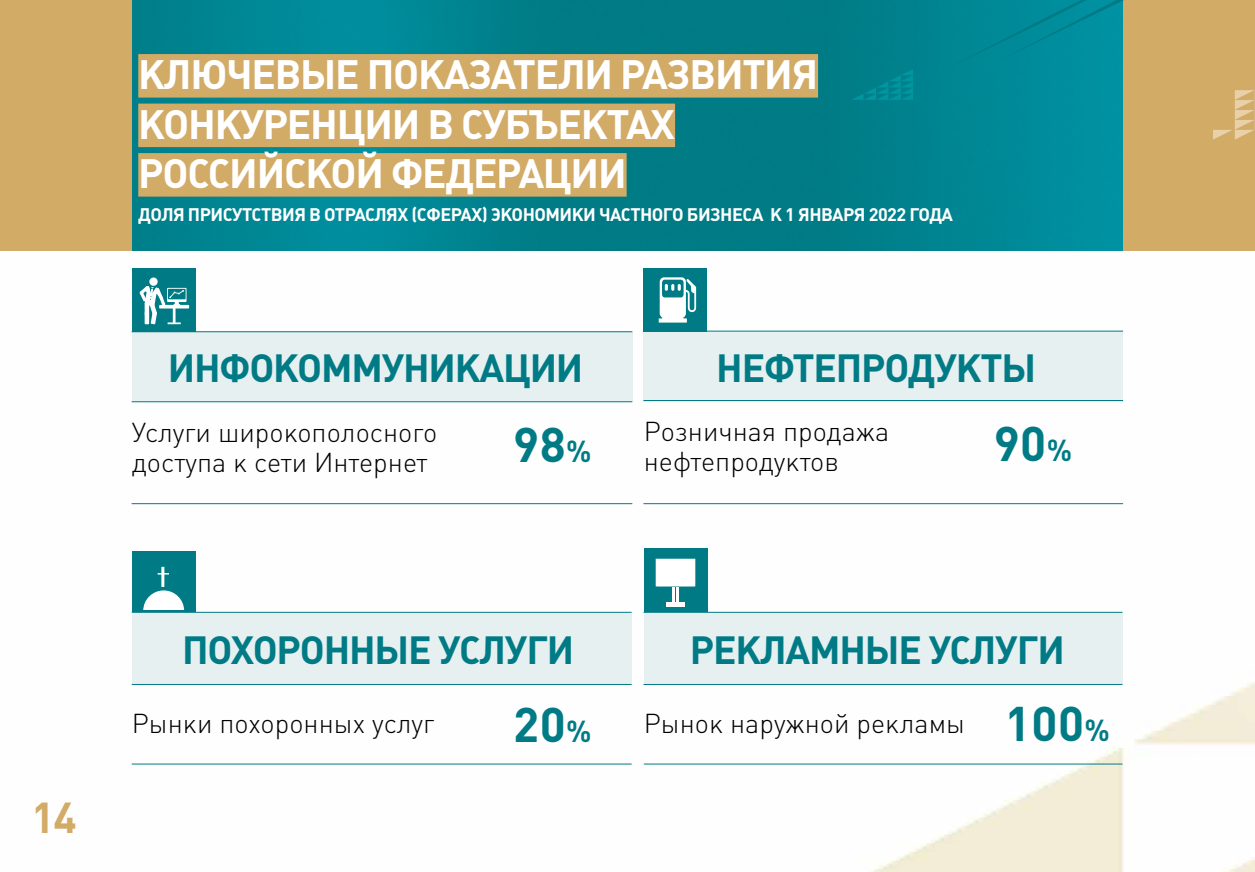
<style>
.page{position:relative;width:1255px;height:872px;background:#fff}
.page>*{position:absolute;margin:0;border:0;box-sizing:border-box;transform-origin:0 0}
.t1{font:700 48px "Plumb";letter-spacing:.01em;color:#007b85}
.t2{font:700 42.75px "Plumb";color:#d2ab67}
.t3{font:700 40.5px/49.5px "Plumb";letter-spacing:-.03em;color:#fff}
.t4{font:700 38.85px "Plumb";letter-spacing:-.03em;color:#007b85}
.t5{font:300 27px/30px "Plumb";color:#000}
.t6{font:700 18px "Plumb";letter-spacing:-.03em;color:#fff}
.s1{font-size:30px}
</style>
<div class="page">
<img style="left:131px;top:268px;width:1123px;height:604px">
<img style="left:132px;top:0;width:991px;height:251px">
<div style="left:0;top:0;width:132px;height:251px;background:#d2ab67"></div>
<div style="left:1123px;top:0;width:131px;height:251px;background:#d2ab67"></div>
<svg style="left:1213px;top:90px;width:42px;height:50px"></svg>
<svg style="left:851px;top:69px;width:62px;height:31px;background:#008590"></svg>
<svg style="left:946px;top:0;width:178px;height:69px;background:#018b99"></svg>
<div style="left:678px;top:0;width:219px;height:38px;background:#007c85"></div>
<div style="left:132px;top:551px;width:64px;height:61px;background:#007b85"></div>
<svg style="left:143px;top:590px;width:41px;height:20px"></svg>
<hr style="left:161px;top:567px;width:3px;height:20px;background:#fff">
<div style="left:132px;top:331px;width:500px;height:71px;background:#e6f0f1"></div>
<div style="left:643px;top:331px;width:480px;height:71px;background:#e6f0f1"></div>
<div style="left:132px;top:612px;width:499px;height:73px;background:#e6f0f1"></div>
<div style="left:643px;top:612px;width:479px;height:73px;background:#e6f0f1"></div>
<div style="left:138px;top:54px;width:680px;height:44px;background:#d2ab67"></div>
<div style="left:138px;top:104px;width:537px;height:43px;background:#d2ab67"></div>
<div style="left:138px;top:153px;width:488px;height:44px;background:#d2ab67"></div>
<hr style="left:132px;top:331px;width:500px;height:1px;background:#007b85">
<hr style="left:132px;top:612px;width:499px;height:1px;background:#007b85">
<hr style="left:132px;top:401px;width:500px;height:1px;background:#007b85">
<hr style="left:132px;top:503px;width:500px;height:1px;background:#007b85">
<hr style="left:643px;top:503px;width:480px;height:1px;background:#007b85">
<hr style="left:132px;top:763px;width:499px;height:1px;background:#007b85">
<hr style="left:643px;top:763px;width:479px;height:1px;background:#007b85">
<hr style="left:132px;top:684px;width:499px;height:1px;background:#007b85">
<div style="left:132px;top:268px;width:63px;height:64px;background:#007b85"></div>
<svg style="left:149px;top:277px;width:9px;height:9px"></svg>
<hr style="left:159px;top:305px;width:30px;height:3px;background:#fff">
<svg style="left:139px;top:286px;width:47px;height:38px"></svg>
<hr style="left:643px;top:331px;width:480px;height:1px;background:#007b85">
<hr style="left:643px;top:612px;width:479px;height:1px;background:#007b85">
<hr style="left:643px;top:400px;width:480px;height:1px;background:#007b85">
<hr style="left:643px;top:684px;width:479px;height:1px;background:#007b85">
<div style="left:643px;top:268px;width:64px;height:64px;background:#007b85"></div>
<svg style="left:658px;top:277px;width:38px;height:45px"></svg>
<div style="left:643px;top:548px;width:64px;height:64px;background:#007b85"></div>
<svg style="left:655px;top:559px;width:40px;height:43px"></svg>
<div style="left:666px;top:602px;width:18px;height:5px;background:#fff"></div>
<h3 class="t3" style="left:138px;top:50px;width:681px">КЛЮЧЕВЫЕ ПОКАЗАТЕЛИ РАЗВИТИЯ<br>КОНКУРЕНЦИИ В СУБЪЕКТАХ<br>РОССИЙСКОЙ ФЕДЕРАЦИИ</h3>
<p class="t6" style="left:138px;top:205px;width:816px">ДОЛЯ ПРИСУТСТВИЯ В ОТРАСЛЯХ (СФЕРАХ) ЭКОНОМИКИ ЧАСТНОГО БИЗНЕСА К 1 ЯНВАРЯ 2022 ГОДА</p>
<h3 class="t4" style="left:168px;top:346px;width:417px">ИНФОКОММУНИКАЦИИ</h3>
<h3 class="t4" style="left:716px;top:346px;width:321px">НЕФТЕПРОДУКТЫ</h3>
<p class="t5" style="left:132px;top:418px;width:307px">Услуги широкополосного доступа к сети Интернет</p>
<h1 class="t1" style="left:513px;top:417px;width:80px">98<span class="s1">%</span></h1>
<p class="t5" style="left:643px;top:417px;width:247px">Розничная продажа нефтепродуктов</p>
<h1 class="t1" style="left:993px;top:416px;width:80px">90<span class="s1">%</span></h1>
<h2 class="t2" style="left:31px;top:793px;width:47px">14</h2>
<h3 class="t4" style="left:182px;top:627px;width:394px">ПОХОРОННЫЕ УСЛУГИ</h3>
<h3 class="t4" style="left:689px;top:627px;width:376px">РЕКЛАМНЫЕ УСЛУГИ</h3>
<p class="t5" style="left:132px;top:708px;width:304px">Рынки похоронных услуг</p>
<h1 class="t1" style="left:513px;top:697px;width:80px">20<span class="s1">%</span></h1>
<p class="t5" style="left:643px;top:708px;width:323px">Рынок наружной рекламы</p>
<h1 class="t1" style="left:1004px;top:696px;width:107px">100<span class="s1">%</span></h1>
</div>
